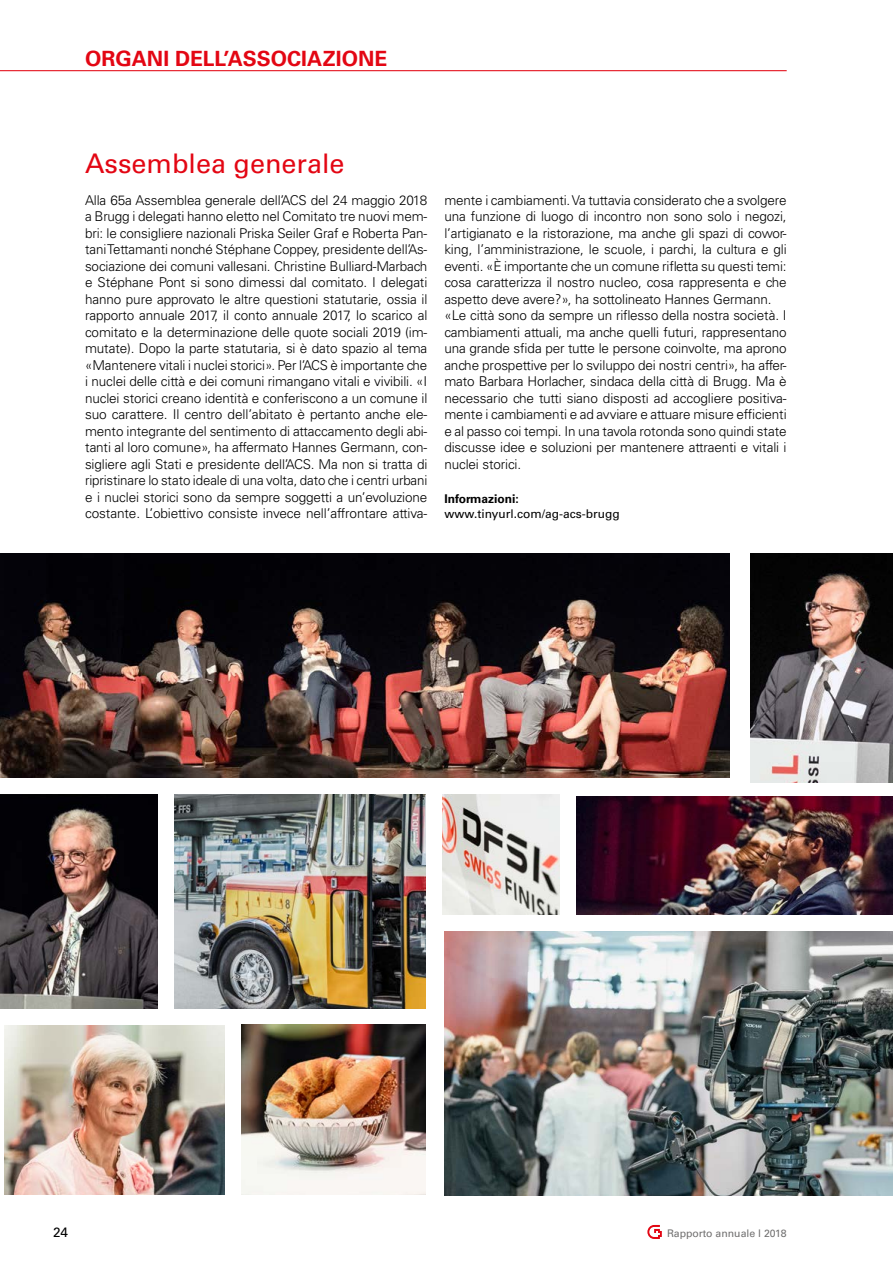
<style>
.page{position:relative;width:893px;height:1263px;background:#fff}
.page>*{position:absolute;margin:0;border:0;box-sizing:border-box;transform-origin:0 0}
.t1{font:27px "Univers LT Std";color:#e30613}
.t2{font:700 21px "Univers LT Std";letter-spacing:.005em;color:#e30613}
.t3{font:300 13.5px/16.5px "Univers LT Std";letter-spacing:-.01em;color:#000;text-align:justify}
.t4{font:13.5px "Univers LT Std";color:#000}
.t5{font:12px "Univers LT Std";color:#000}
.t6{font:700 12px "Univers LT Std";color:#000}
.t7{font:10.5px "Univers LT Std";color:#706f6f}
</style>
<div class="page">
<hr style="left:0;top:70px;width:787px;height:1px;background:#e30613">
<svg style="left:647px;top:1225px;width:15px;height:14px"></svg>
<img style="left:442px;top:794px;width:117px;height:120px">
<img style="left:174px;top:794px;width:251px;height:215px">
<img style="left:4px;top:1025px;width:220px;height:170px">
<img style="left:241px;top:1025px;width:184px;height:170px">
<img style="left:576px;top:797px;width:317px;height:117px">
<img style="left:444px;top:932px;width:449px;height:264px">
<img style="left:0;top:554px;width:729px;height:224px">
<img style="left:0;top:794px;width:157px;height:215px">
<img style="left:750px;top:554px;width:143px;height:228px">
<h2 class="t2" style="left:85px;top:46px;width:304px">ORGANI DELL’ASSOCIAZIONE</h2>
<h1 class="t1" style="left:85px;top:147px;width:261px">Assemblea generale</h1>
<p class="t3" style="left:85px;top:192px;width:344px">Alla 65a Assemblea generale dell’ACS del 24 maggio 2018 a Brugg i delegati hanno eletto nel Comitato tre nuovi mem&shy;bri: le consigliere nazionali Priska Seiler Graf e Roberta Pan&shy;tani Tettamanti nonché Stéphane Coppey, presidente dell’As&shy;sociazione dei comuni vallesani. Christine Bulliard-Marbach e Stéphane Pont si sono dimessi dal comitato. I delegati hanno pure approvato le altre questioni statutarie, ossia il rapporto annuale 2017, il conto annuale 2017, lo scarico al comitato e la determinazione delle quote sociali 2019 (im&shy;mutate). Dopo la parte statutaria, si è dato spazio al tema «Mantenere vitali i nuclei storici». Per l’ACS è importante che i nuclei delle città e dei comuni rimangano vitali e vivibili. «I nuclei storici creano identità e conferiscono a un comune il suo carattere. Il centro dell’abitato è pertanto anche ele&shy;mento integrante del sentimento di attaccamento degli abi&shy;tanti al loro comune», ha affermato Hannes Germann, con&shy;sigliere agli Stati e presidente dell’ACS. Ma non si tratta di ripristinare lo stato ideale di una volta, dato che i centri urbani e i nuclei storici sono da sempre soggetti a un’evoluzione costante. L’obiettivo consiste invece nell’affrontare attiva-</p>
<p class="t3" style="left:444px;top:192px;width:344px;text-align:left">mente i cambiamenti. Va tuttavia considerato che a svolgere una funzione di luogo di incontro non sono solo i negozi, l’artigianato e la ristorazione, ma anche gli spazi di cowor&shy;king, l’amministrazione, le scuole, i parchi, la cultura e gli eventi. «È importante che un comune rifletta su questi temi: cosa caratterizza il nostro nucleo, cosa rappresenta e che aspetto deve avere?», ha sottolineato Hannes Germann. «Le città sono da sempre un riflesso della nostra società. I cambiamenti attuali, ma anche quelli futuri, rappresentano una grande sfida per tutte le persone coinvolte, ma aprono anche prospettive per lo sviluppo dei nostri centri», ha affer&shy;mato Barbara Horlacher, sindaca della città di Brugg. Ma è necessario che tutti siano disposti ad accogliere positiva&shy;mente i cambiamenti e ad avviare e attuare misure efficienti e al passo coi tempi. In una tavola rotonda sono quindi state discusse idee e soluzioni per mantenere attraenti e vitali i nuclei storici.</p>
<p class="t6" style="left:444px;top:492px;width:76px">Informazioni:</p>
<p class="t5" style="left:444px;top:507px;width:177px">www.tinyurl.com/ag-acs-brugg</p>
<p class="t4" style="left:53px;top:1225px;width:17px">24</p>
<p class="t7" style="left:667px;top:1227px;width:121px">Rapporto annuale l 2018</p>
</div>
